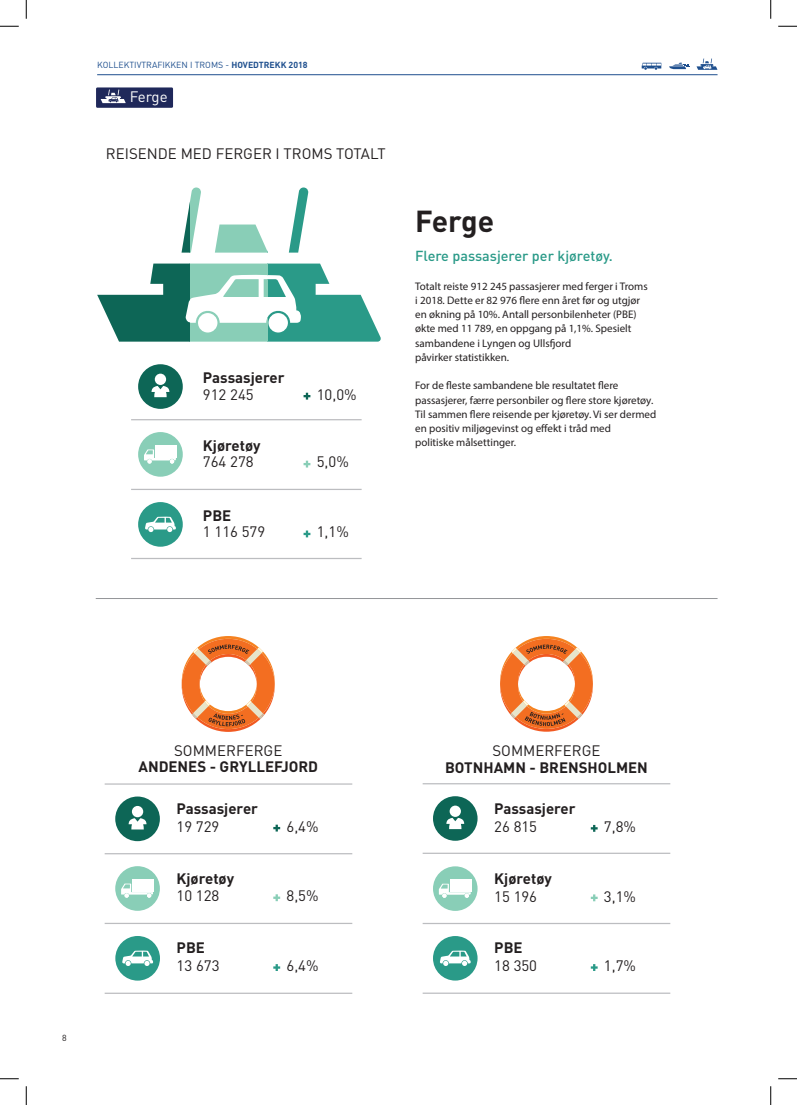
<style>
.page{position:relative;width:797px;height:1105px;background:#fff}
.page>*{position:absolute;margin:0;border:0;box-sizing:border-box;transform-origin:0 0}
.t1{font:700 30px "DIN";letter-spacing:-.015em;color:#231f20}
.t2{font:15px "DIN";color:#231f20}
.t3{font:700 15px "DIN";color:#231f20}
.t4{font:15px "DIN";letter-spacing:-.015em;color:#fff}
.t5{font:500 14.38px "DIN";color:#2a9a88}
.t6{font:11px/14.2px "Myriad Pro";color:#231f20}
.t7{font:8.75px "DIN";color:#1e4f8e}
.t8{font:8.75px "DIN";color:#231f20}
.s1{font-weight:700}
</style>
<div class="page">
<hr style="left:96px;top:598px;width:621px;height:1px;background:#939598">
<hr style="left:131px;top:558px;width:230px;height:1px;background:#bcbdc0">
<div style="left:138px;top:502px;width:45px;height:45px;background:#2a9a88;border-radius:50%"></div>
<svg style="left:145px;top:516px;width:31px;height:16px"></svg>
<hr style="left:131px;top:489px;width:230px;height:1px;background:#bcbdc0">
<div style="left:138px;top:432px;width:45px;height:45px;background:#89ceb7;border-radius:50%"></div>
<div style="left:155px;top:445px;width:22px;height:12px;background:#fff"></div>
<svg style="left:144px;top:449px;width:32px;height:15px"></svg>
<hr style="left:131px;top:419px;width:230px;height:1px;background:#bcbdc0">
<div style="left:138px;top:364px;width:45px;height:45px;background:#0d6656;border-radius:50%"></div>
<svg style="left:151px;top:386px;width:18px;height:11px"></svg>
<div style="left:155px;top:374px;width:11px;height:11px;background:#fff;border-radius:50%"></div>
<svg style="left:303px;top:393px;width:7px;height:7px"></svg>
<svg style="left:303px;top:461px;width:7px;height:6px"></svg>
<svg style="left:303px;top:530px;width:7px;height:7px"></svg>
<svg style="left:267px;top:187px;width:114px;height:155px"></svg>
<svg style="left:189px;top:187px;width:78px;height:155px"></svg>
<svg style="left:97px;top:208px;width:92px;height:134px"></svg>
<hr style="left:105px;top:783px;width:247px;height:2px;background:#bcbdc0">
<div style="left:115px;top:866px;width:45px;height:45px;background:#89ceb7;border-radius:50%"></div>
<div style="left:132px;top:879px;width:22px;height:12px;background:#fff"></div>
<svg style="left:121px;top:883px;width:32px;height:15px"></svg>
<hr style="left:105px;top:923px;width:247px;height:1px;background:#bcbdc0">
<svg style="left:273px;top:825px;width:7px;height:6px"></svg>
<svg style="left:273px;top:894px;width:7px;height:7px"></svg>
<svg style="left:273px;top:964px;width:7px;height:7px"></svg>
<div style="left:115px;top:796px;width:45px;height:45px;background:#0d6656;border-radius:50%"></div>
<svg style="left:129px;top:818px;width:17px;height:11px"></svg>
<div style="left:132px;top:806px;width:11px;height:11px;background:#fff;border-radius:50%"></div>
<hr style="left:105px;top:853px;width:247px;height:1px;background:#bcbdc0">
<div style="left:115px;top:936px;width:45px;height:45px;background:#2a9a88;border-radius:50%"></div>
<svg style="left:122px;top:950px;width:31px;height:16px"></svg>
<hr style="left:105px;top:993px;width:247px;height:1px;background:#bcbdc0">
<svg style="left:182px;top:636px;width:93px;height:96px"></svg>
<hr style="left:422px;top:783px;width:248px;height:1px;background:#bcbdc0">
<div style="left:433px;top:796px;width:44px;height:45px;background:#0d6656;border-radius:50%"></div>
<svg style="left:446px;top:818px;width:18px;height:11px"></svg>
<div style="left:449px;top:806px;width:12px;height:11px;background:#fff;border-radius:50%"></div>
<hr style="left:422px;top:853px;width:248px;height:1px;background:#bcbdc0">
<div style="left:433px;top:936px;width:44px;height:44px;background:#2a9a88;border-radius:50%"></div>
<svg style="left:440px;top:950px;width:30px;height:16px"></svg>
<hr style="left:422px;top:992px;width:248px;height:2px;background:#bcbdc0">
<div style="left:433px;top:866px;width:44px;height:45px;background:#89ceb7;border-radius:50%"></div>
<div style="left:450px;top:879px;width:21px;height:13px;background:#fff"></div>
<svg style="left:439px;top:884px;width:31px;height:14px"></svg>
<hr style="left:422px;top:923px;width:248px;height:1px;background:#bcbdc0">
<svg style="left:591px;top:825px;width:6px;height:7px"></svg>
<svg style="left:591px;top:894px;width:6px;height:7px"></svg>
<svg style="left:591px;top:964px;width:6px;height:7px"></svg>
<svg style="left:500px;top:636px;width:93px;height:96px"></svg>
<svg style="left:641px;top:63px;width:20px;height:7px"></svg>
<svg style="left:669px;top:63px;width:21px;height:6px"></svg>
<svg style="left:696px;top:58px;width:21px;height:12px"></svg>
<hr style="left:97px;top:74px;width:620px;height:1px;background:#1e4f8e">
<div style="left:96px;top:87px;width:77px;height:21px;background:#1f285a"></div>
<svg style="left:101px;top:89px;width:25px;height:14px"></svg>
<svg style="left:0;top:25px;width:19px;height:2px"></svg>
<svg style="left:778px;top:25px;width:19px;height:2px"></svg>
<svg style="left:0;top:1078px;width:19px;height:1px"></svg>
<svg style="left:778px;top:1078px;width:19px;height:1px"></svg>
<svg style="left:25px;top:0;width:2px;height:19px"></svg>
<svg style="left:25px;top:1086px;width:2px;height:19px"></svg>
<svg style="left:770px;top:0;width:1px;height:19px"></svg>
<svg style="left:770px;top:1086px;width:1px;height:19px"></svg>
<p class="t7" style="left:97px;top:60px;width:212px">KOLLEKTIVTRAFIKKEN I TROMS - <span class="s1">HOVEDTREKK 2018</span></p>
<h2 class="t4" style="left:130px;top:88px;width:39px">Ferge</h2>
<h2 class="t2" style="left:106px;top:144px;width:281px">REISENDE MED FERGER I TROMS TOTALT</h2>
<h2 class="t3" style="left:203px;top:368px;width:83px">Passasjerer</h2>
<h2 class="t2" style="left:203px;top:385px;width:52px">912 245</h2>
<h2 class="t2" style="left:317px;top:385px;width:41px">10,0%</h2>
<h2 class="t3" style="left:203px;top:436px;width:59px">Kjøretøy</h2>
<h2 class="t2" style="left:203px;top:453px;width:52px">764 278</h2>
<h2 class="t2" style="left:317px;top:453px;width:34px">5,0%</h2>
<h2 class="t3" style="left:203px;top:506px;width:30px">PBE</h2>
<h2 class="t2" style="left:203px;top:523px;width:64px">1 116 579</h2>
<h2 class="t2" style="left:317px;top:523px;width:34px">1,1%</h2>
<h1 class="t1" style="left:415px;top:202px;width:80px">Ferge</h1>
<h3 class="t5" style="left:415px;top:247px;width:199px">Flere passasjerer per kjøretøy.</h3>
<p class="t6" style="left:415px;top:279px;width:234px">Totalt reiste 912 245 passasjerer med ferger i Troms i 2018. Dette er 82 976 flere enn året før og utgjør en økning på 10%. Antall personbilenheter (PBE) økte med 11 789, en oppgang på 1,1%. Spesielt sambandene i Lyngen og Ullsfjord<br>påvirker statistikken.</p>
<p class="t6" style="left:415px;top:378px;width:242px">For de fleste sambandene ble resultatet flere passasjerer, færre personbiler og flere store kjøretøy.<br>Til sammen flere reisende per kjøretøy. Vi ser dermed en positiv miljøgevinst og effekt i tråd med<br>politiske målsettinger.</p>
<p class="t8" style="left:62px;top:1032px;width:6px">8</p>
<h2 class="t2" style="left:174px;top:741px;width:110px">SOMMERFERGE</h2>
<h2 class="t3" style="left:138px;top:757px;width:181px">ANDENES - GRYLLEFJORD</h2>
<h2 class="t3" style="left:176px;top:799px;width:83px">Passasjerer</h2>
<h2 class="t2" style="left:176px;top:817px;width:44px">19 729</h2>
<h2 class="t2" style="left:286px;top:817px;width:34px">6,4%</h2>
<h2 class="t3" style="left:176px;top:868px;width:59px">Kjøretøy</h2>
<h2 class="t2" style="left:176px;top:887px;width:44px">10 128</h2>
<h2 class="t2" style="left:286px;top:887px;width:34px">8,5%</h2>
<h2 class="t3" style="left:177px;top:938px;width:30px">PBE</h2>
<h2 class="t2" style="left:177px;top:956px;width:44px">13 673</h2>
<h2 class="t2" style="left:286px;top:956px;width:34px">6,4%</h2>
<h2 class="t2" style="left:492px;top:741px;width:109px">SOMMERFERGE</h2>
<h2 class="t3" style="left:445px;top:757px;width:204px">BOTNHAMN - BRENSHOLMEN</h2>
<h2 class="t3" style="left:494px;top:799px;width:83px">Passasjerer</h2>
<h2 class="t2" style="left:494px;top:817px;width:44px">26 815</h2>
<h2 class="t2" style="left:604px;top:817px;width:34px">7,8%</h2>
<h2 class="t3" style="left:494px;top:868px;width:59px">Kjøretøy</h2>
<h2 class="t2" style="left:494px;top:887px;width:44px">15 196</h2>
<h2 class="t2" style="left:604px;top:887px;width:34px">3,1%</h2>
<h2 class="t3" style="left:494px;top:938px;width:30px">PBE</h2>
<h2 class="t2" style="left:494px;top:956px;width:44px">18 350</h2>
<h2 class="t2" style="left:604px;top:956px;width:34px">1,7%</h2>
</div>
